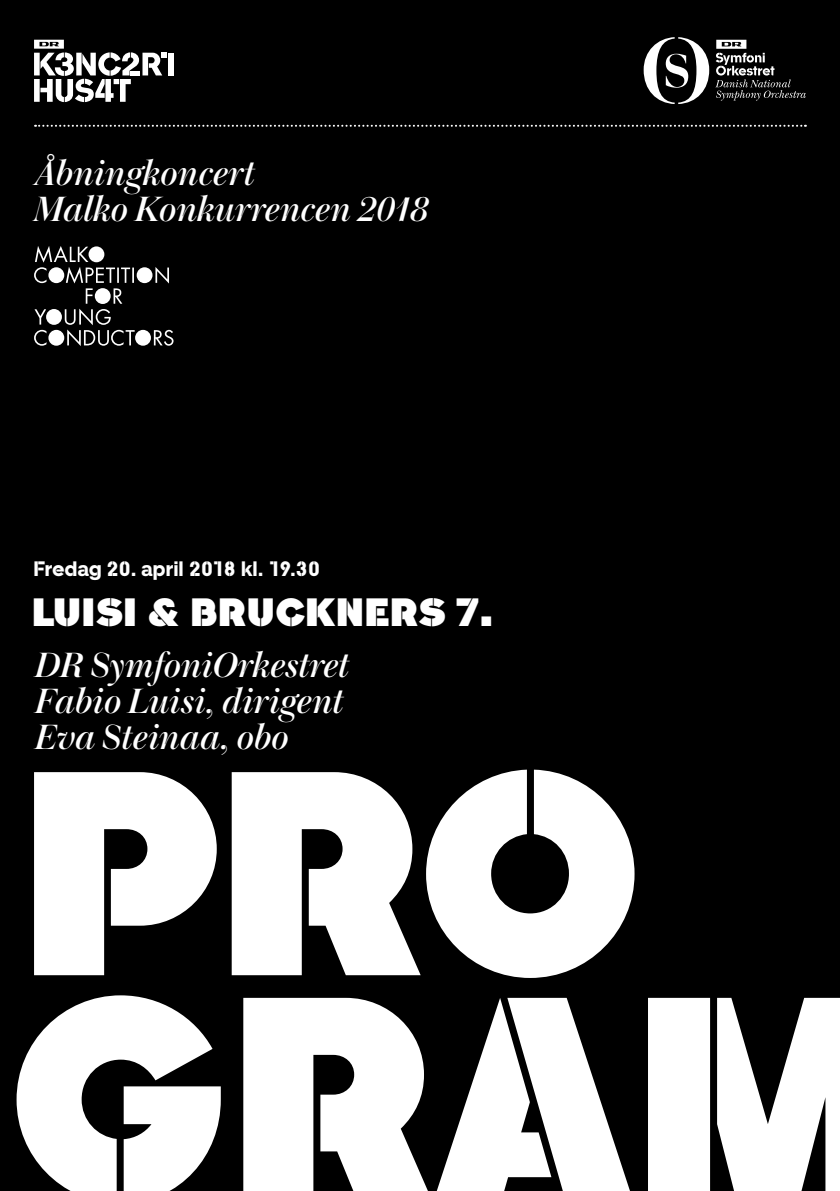
<style>
.page{position:relative;width:840px;height:1191px;background:#fff}
.page>*{position:absolute;margin:0;border:0;box-sizing:border-box;transform-origin:0 0}
.t1{font:italic 600 34px/36px "Home Display";color:#fff}
.t2{font:700 34px "Nouvel";letter-spacing:.025em;color:#fff}
.t3{font:18px "Nouvel";letter-spacing:-.01em;color:#fff}
</style>
<div class="page">
<div style="left:0;top:0;width:839px;height:1191px;background:#000"></div>
<div style="left:168px;top:53px;width:5px;height:22px;background:#fff"></div>
<svg style="left:34px;top:40px;width:133px;height:62px"></svg>
<svg style="left:35px;top:125px;width:770px;height:2px"></svg>
<svg style="left:34px;top:769px;width:600px;height:209px;fill:#fff"></svg>
<svg style="left:17px;top:995px;width:822px;height:196px;fill:#fff"></svg>
<svg style="left:643px;top:37px;width:65px;height:67px"></svg>
<svg style="left:715px;top:40px;width:90px;height:61px"></svg>
<svg style="left:34px;top:246px;width:139px;height:100px"></svg>
<p class="t1" style="left:32px;top:155px;width:396px">Åbningkoncert<br>Malko Konkurrencen 2018</p>
<p class="t3" style="left:33px;top:557px;width:288px">Fredag 20. april 2018 kl. 19.30</p>
<p class="t2" style="left:32px;top:590px;width:462px">LUISI &amp; BRUCKNERS 7.</p>
<p class="t1" style="left:33px;top:646px;width:315px">DR SymfoniOrkestret<br>Fabio Luisi, dirigent<br>Eva Steinaa, obo</p>
</div>
